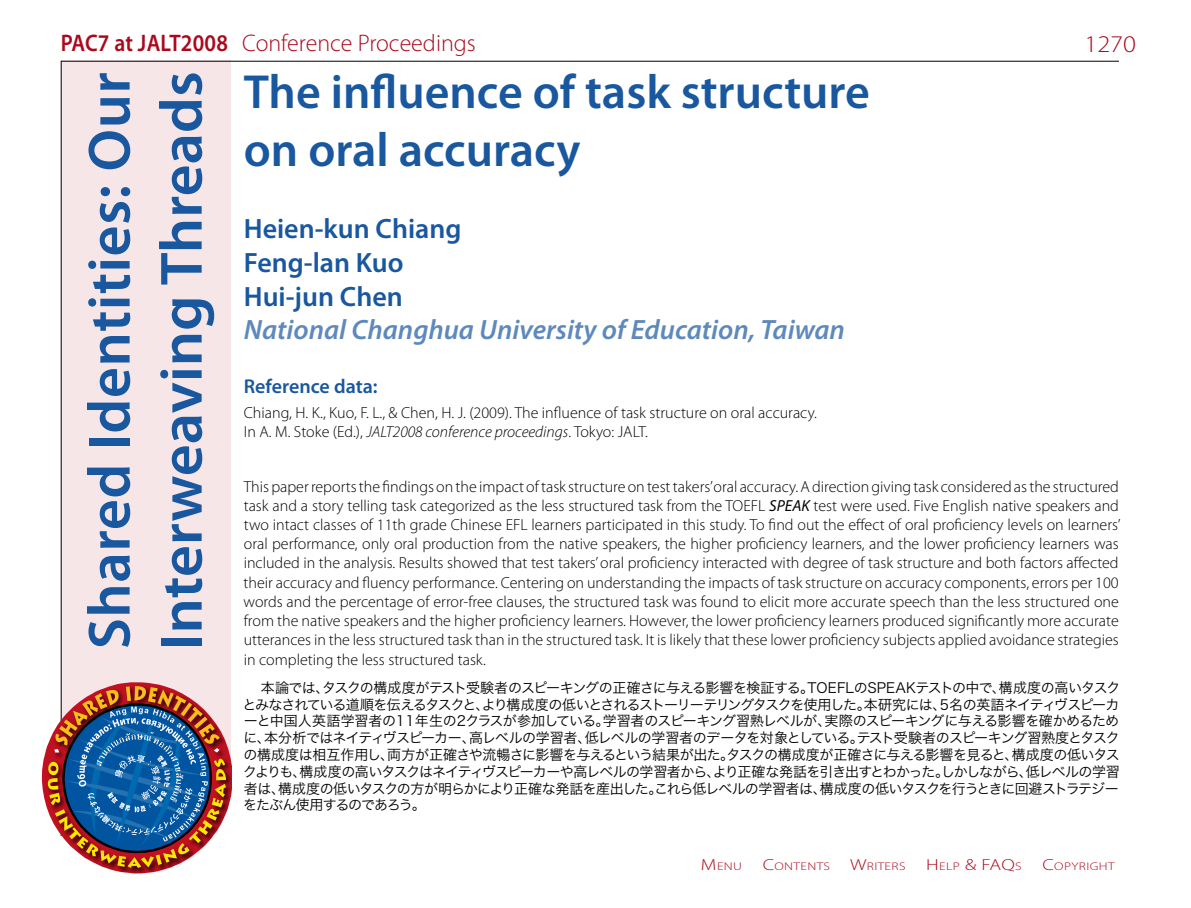
<style>
.page{position:relative;width:1191px;height:908px;background:#fff}
.page>*{position:absolute;margin:0;border:0;box-sizing:border-box;transform-origin:0 0}
.t1{font:600 60px/72px "Myriad Pro";letter-spacing:.005em;color:#19579f}
.t2{font:600 48px/57.6px "Myriad Pro";color:#19579f}
.t3{font:italic 600 28px "Myriad Pro";color:#5e89bc}
.t4{font:600 28px/33.6px "Myriad Pro";color:#19579f}
.t5{font:300 24px "Myriad Pro";color:#ab081d}
.t6{font:300 24px "Myriad Pro";color:#ab081d;scale:1.1 1}
.t7{font:600 20px "Myriad Pro";color:#19579f}
.t8{font:300 16px/19.2px "Myriad Pro";color:#000}
.t9{font:300 16px "Myriad Pro";color:#ab081d;scale:1.25 1}
.t10{font:14px/16.8px "Hira Kaku Pro W3";letter-spacing:-.065em;color:#000;text-align:justify}
.t11{font:300 11.2px "Myriad Pro";letter-spacing:.03em;color:#ab081d;scale:1.25 1}
.s1{font-weight:600}
.s2{font-style:italic}
.s3{font-weight:400;font-style:italic}
.s4{font-size:16px}
.s5{font-size:11.2px}
</style>
<div class="page">
<div style="left:61px;top:61px;width:170px;height:702px;background:#f6e6e8"></div>
<hr style="left:61px;top:61px;width:1px;height:774px;background:#000">
<hr style="left:61px;top:61px;width:1058px;height:1px;background:#000">
<svg style="left:42px;top:682px;width:190px;height:191px"></svg>
<h3 class="t5" style="left:61px;top:28px;width:417px"><span class="s1">PAC7 at JALT2008</span> Conference Proceedings</h3>
<h2 class="t2" style="left:244px;top:62px;width:627px">The influence of task structure on oral accuracy</h2>
<h3 class="t6" style="left:1084px;top:29px;width:48px">1270</h3>
<h1 class="t1" style="left:72px;top:650px;width:580px;rotate:-90deg">Shared Identities: Our<br>Interweaving Threads</h1>
<h3 class="t4" style="left:244px;top:211px;width:219px">Heien-kun Chiang<br>Feng-lan Kuo<br>Hui-jun Chen</h3>
<h3 class="t3" style="left:244px;top:312px;width:602px">National Changhua University of Education, Taiwan</h3>
<p class="t7" style="left:244px;top:373px;width:135px">Reference data:</p>
<p class="t8" style="left:244px;top:402px;width:574px">Chiang, H. K., Kuo, F. L., &amp; Chen, H. J. (2009). The influence of task structure on oral accuracy.<br>In A. M. Stoke (Ed.), <span class="s2">JALT2008 conference proceedings</span>. Tokyo: JALT.</p>
<p class="t8" style="left:244px;top:476px;width:878px;text-align:justify">This paperreportsthe findings on the impact oftask structure on testtakers’oral accuracy.Adirection giving task considered asthe structured task and a story telling task categorized as the less structured task from the TOEFL <span class="s3">SPEAK</span> test were used. Five English native speakers and two intact classes of 11th grade Chinese EFL learners participated in this study. To find out the effect of oral proficiency levels on learners’ oral performance, only oral production from the native speakers, the higher proficiency learners, and the lower proficiency learners was included in the analysis. Results showed that test takers’oral proficiency interacted with degree of task structure and both factors affected their accuracy and fluency performance. Centering on understanding the impacts of task structure on accuracy components, errors per 100 words and the percentage of error-free clauses, the structured task was found to elicit more accurate speech than the less structured one from the native speakers and the higher proficiency learners. However, the lower proficiency learners produced significantly more accurate utterances in the less structured task than in the structured task. It is likely that these lower proficiency subjects applied avoidance strategies in completing the less structured task.</p>
<p class="t10" style="left:243px;top:677px;width:879px;text-indent:18px">本論では、タスクの構成度がテスト受験者のスピーキングの正確さに与える影響を検証する。TOEFLのSPEAKテストの中で、構成度の高いタスクとみなされている道順を伝えるタスクと、より構成度の低いとされるストーリーテリングタスクを使用した。本研究には、5名の英語ネイティヴスピーカーと中国人英語学習者の11年生の2クラスが参加している。学習者のスピーキング習熟レベルが、実際のスピーキングに与える影響を確かめるために、本分析ではネイティヴスピーカー、高レベルの学習者、低レベルの学習者のデータを対象としている。テスト受験者のスピーキング習熟度とタスクの構成度は相互作用し、両方が正確さや流暢さに影響を与えるという結果が出た。タスクの構成度が正確さに与える影響を見ると、構成度の低いタスクよりも、構成度の高いタスクはネイティヴスピーカーや高レベルの学習者から、より正確な発話を引き出すとわかった。しかしながら、低レベルの学習者は、構成度の低いタスクの方が明らかにより正確な発話を産出した。これら低レベルの学習者は、構成度の低いタスクを行うときに回避ストラテジーをたぶん使用するのであろう。</p>
<p class="t11" style="left:701px;top:859px;width:34px"><span class="s4">M</span>enu</p>
<p class="t11" style="left:763px;top:859px;width:55px"><span class="s4">C</span>ontents</p>
<p class="t11" style="left:850px;top:859px;width:46px"><span class="s4">W</span>riters</p>
<p class="t9" style="left:926px;top:854px;width:78px">H<span class="s5">elp</span> &amp; FAQ<span class="s5">s</span></p>
<p class="t11" style="left:1042px;top:859px;width:59px"><span class="s4">C</span>opyright</p>
</div>
